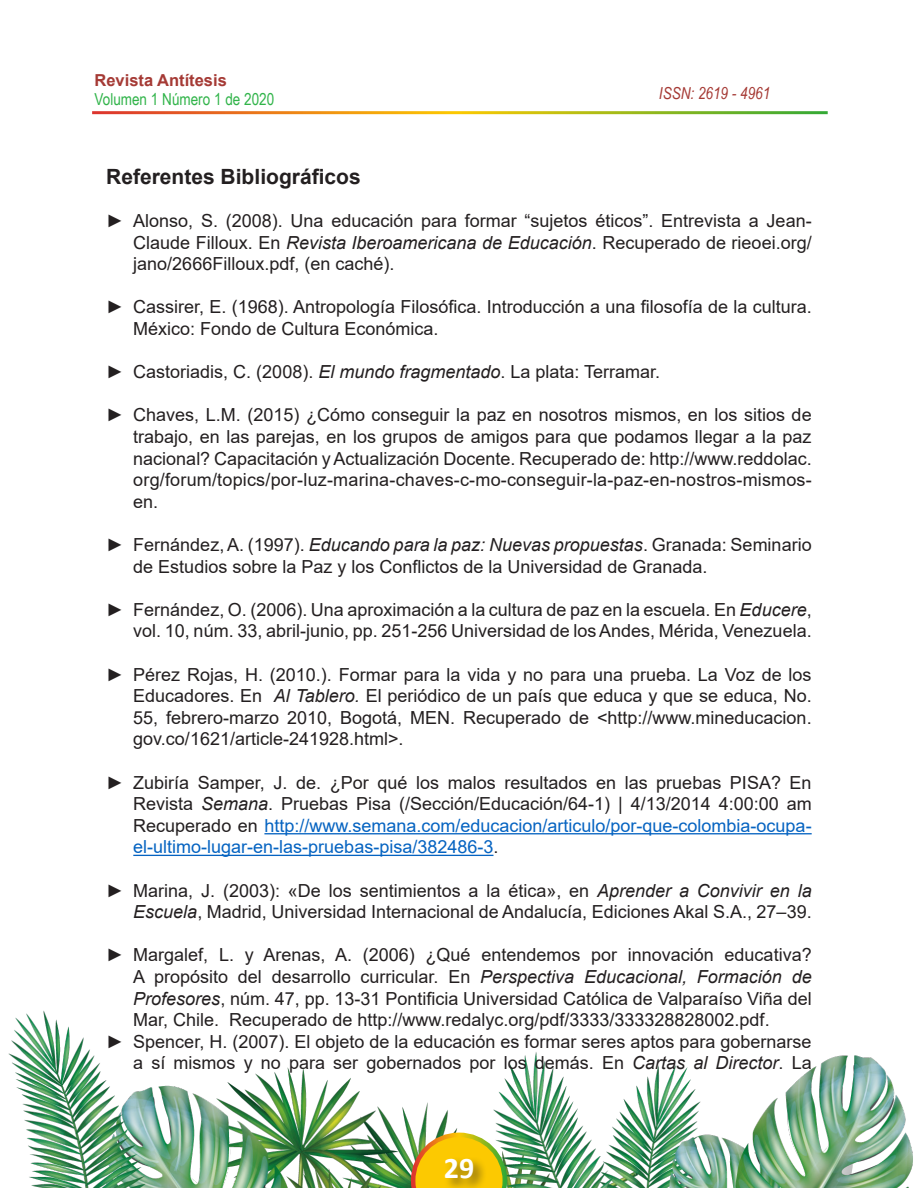
<style>
.page{position:relative;width:918px;height:1188px;background:#fff}
.page>*{position:absolute;margin:0;border:0;box-sizing:border-box;transform-origin:0 0}
.t1{font:700 30px "Calibri";color:#fff}
.t2{font:700 21px "Arial";color:#231f20}
.t3{font:18px/21.6px "Arial";color:#231f20;text-align:justify}
.t4{font:16.5px "Arial Narrow";color:#31b44a}
.t5{font:700 16.5px "Arial";color:#a53a35}
.t6{font:italic 16.5px "Arial Narrow";color:#a53a35}
.s1{font-style:italic}
.s2{color:#0563c1}
</style>
<div class="page">
<img style="left:8px;top:1010px;width:905px;height:178px">
<svg style="left:411px;top:1133px;width:96px;height:55px"></svg>
<div style="left:443px;top:1157px;width:44px;height:31px;background:#231f20;opacity:.54"></div>
<hr style="left:264px;top:833px;width:548px;height:1px;background:#0563c1">
<hr style="left:133px;top:855px;width:360px;height:1px;background:#0563c1">
<p class="t5" style="left:95px;top:68px;width:134px">Revista Antítesis</p>
<p class="t4" style="left:95px;top:88px;width:181px">Volumen 1 Número 1 de 2020</p>
<p class="t6" style="left:659px;top:81px;width:113px">ISSN: 2619 - 4961</p>
<p class="t2" style="left:106px;top:162px;width:256px">Referentes Bibliográficos</p>
<p class="t3" style="left:133px;top:210px;width:680px;text-indent:-27px">► Alonso, S. (2008). Una educación para formar “sujetos éticos”. Entrevista a Jean-Claude Filloux. En <span class="s1">Revista Iberoamericana de Educación</span>. Recuperado de rieoei.org/ jano/2666Filloux.pdf, (en caché).</p>
<p class="t3" style="left:133px;top:296px;width:680px;text-indent:-27px">► Cassirer, E. (1968). Antropología Filosófica. Introducción a una filosofía de la cultura.<br>México: Fondo de Cultura Económica.</p>
<p class="t3" style="left:106px;top:361px;width:555px">► Castoriadis, C. (2008). <span class="s1">El mundo fragmentado</span>. La plata: Terramar.</p>
<p class="t3" style="left:133px;top:404px;width:680px;text-indent:-27px">► Chaves, L.M. (2015) ¿Cómo conseguir la paz en nosotros mismos, en los sitios de trabajo, en las parejas, en los grupos de amigos para que podamos llegar a la paz nacional? Capacitación y Actualización Docente. Recuperado de: http://www.reddolac. org/forum/topics/por-luz-marina-chaves-c-mo-conseguir-la-paz-en-nostros-mismos&shy;en.</p>
<p class="t3" style="left:133px;top:534px;width:680px;text-indent:-27px">► Fernández, A. (1997). <span class="s1">Educando para la paz: Nuevas propuestas</span>. Granada: Seminario de Estudios sobre la Paz y los Conflictos de la Universidad de Granada.</p>
<p class="t3" style="left:106px;top:599px;width:707px;text-align:right">► Fernández, O. (2006). Una aproximación a la cultura de paz en la escuela. En <span class="s1">Educere</span>, vol. 10, núm. 33, abril-junio, pp. 251-256 Universidad de los Andes, Mérida, Venezuela.</p>
<p class="t3" style="left:133px;top:663px;width:680px;text-indent:-27px">► Pérez Rojas, H. (2010.). Formar para la vida y no para una prueba. La Voz de los Educadores. En <span class="s1">Al Tablero.</span> El periódico de un país que educa y que se educa, No.<br>55, febrero-marzo 2010, Bogotá, MEN. Recuperado de &lt;http://www.mineducacion. gov.co/1621/article-241928.html&gt;.</p>
<p class="t3" style="left:133px;top:771px;width:680px;text-indent:-27px">► Zubiría Samper, J. de. ¿Por qué los malos resultados en las pruebas PISA? En Revista <span class="s1">Semana</span>. Pruebas Pisa (/Sección/Educación/64-1) | 4/13/2014 4:00:00 am Recuperado en <span class="s2">http://www.semana.com/educacion/articulo/por-que-colombia-ocupa&shy;el-ultimo-lugar-en-las-pruebas-pisa/382486-3</span>.</p>
<p class="t3" style="left:106px;top:879px;width:707px;text-align:right">► Marina, J. (2003): «De los sentimientos a la ética», en <span class="s1">Aprender a Convivir en la<br>Escuela</span>, Madrid, Universidad Internacional de Andalucía, Ediciones Akal S.A., 27–39.</p>
<p class="t3" style="left:133px;top:944px;width:680px;text-indent:-27px">► Margalef, L. y Arenas, A. (2006) ¿Qué entendemos por innovación educativa?<br>A propósito del desarrollo curricular. En <span class="s1">Perspectiva Educacional, Formación de Profesores</span>, núm. 47, pp. 13-31 Pontificia Universidad Católica de Valparaíso Viña del Mar, Chile. Recuperado de http://www.redalyc.org/pdf/3333/333328828002.pdf.</p>
<p class="t3" style="left:106px;top:1031px;width:707px;text-align:right">► Spencer, H. (2007). El objeto de la educación es formar seres aptos para gobernarse a sí mismos y no para ser gobernados por los demás. En <span class="s1">Cartas al Director</span>. La</p>
<h1 class="t1" style="left:444px;top:1147px;width:32px">29</h1>
</div>
